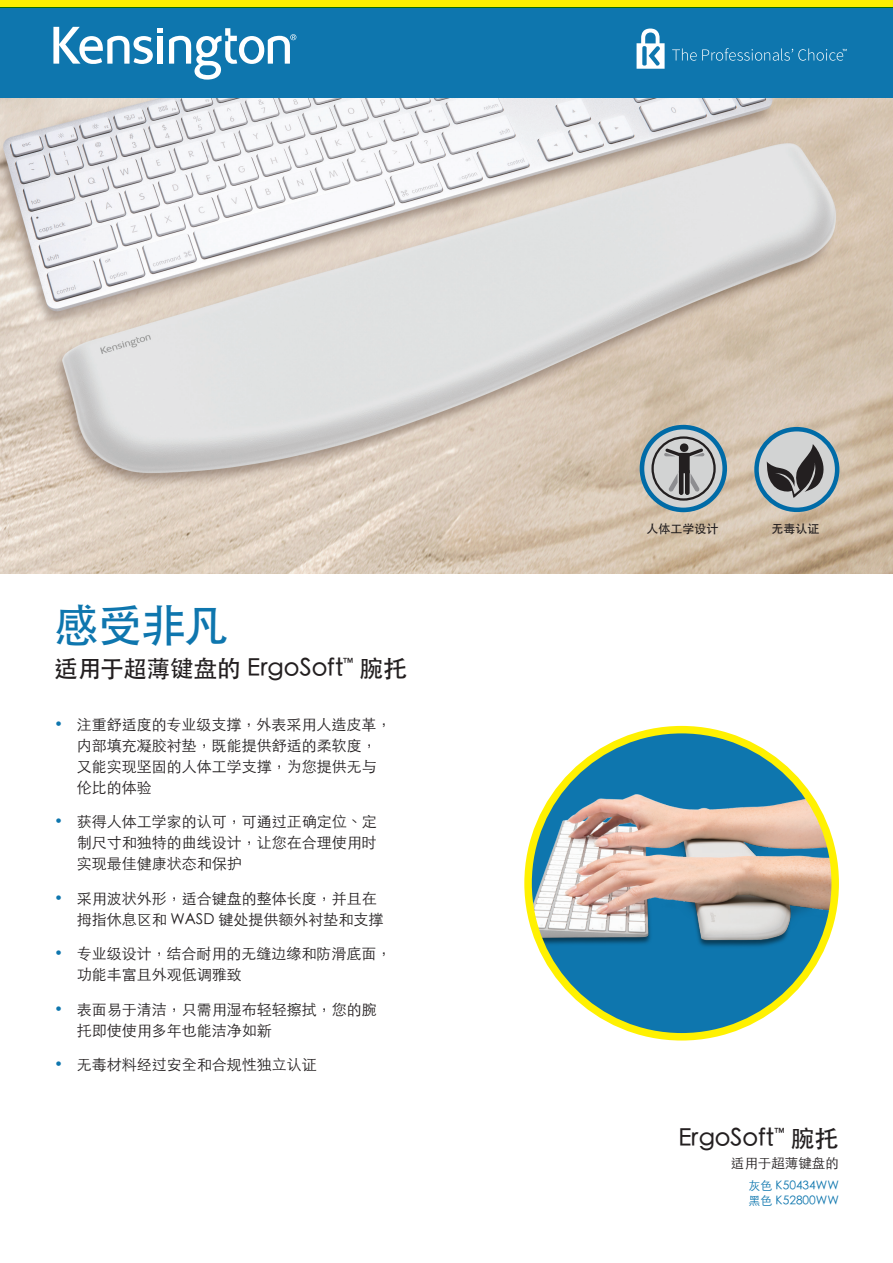
<style>
.page{position:relative;width:893px;height:1263px;background:#fff}
.page>*{position:absolute;margin:0;border:0;box-sizing:border-box;transform-origin:0 0}
.Headline{font:500 45px "ST Heiti TC";color:#0e76ae}
.Subhead{font:500 24px "ST Heiti TC";letter-spacing:-.01em;color:#231f20}
.Product{font:500 24px "ST Heiti TC";color:#231f20}
.t1{font:300 15px/21px "ST Heiti TC";color:#231f20}
.Sub_Product{font:300 13.5px "ST Heiti TC";color:#231f20}
.SKU{font:300 12px "ST Heiti TC";color:#0e76ae}
.Icon{font:500 12px "ST Heiti TC";color:#231f20}
.t2{font:11.55px "The Sans KENSINGTON7 Bd";color:#231f20}
.t3{font:11.25px/13.5px "The Sans KENSINGTON7 Bd";color:#231f20;text-align:center}
.s1{color:#0e76ae}
</style>
<div class="page">
<div style="left:0;top:8px;width:893px;height:91px;background:#0e76ae"></div>
<svg style="left:169px;top:28px;width:127px;height:52px"></svg>
<svg style="left:53px;top:27px;width:110px;height:37px"></svg>
<div style="left:0;top:0;width:893px;height:8px;background:#fcee01"></div>
<svg style="left:672px;top:48px;width:175px;height:13px"></svg>
<svg style="left:637px;top:29px;width:28px;height:40px"></svg>
<img style="left:0;top:98px;width:893px;height:476px">
<div style="left:528px;top:730px;width:307px;height:307px;background:#0e76ae;border-radius:50%"></div>
<img style="left:528px;top:764px;width:307px;height:200px">
<div style="left:524px;top:726px;width:315px;height:314px;border:8px solid #fff101;border-radius:50%"></div>
<svg style="left:642px;top:427px;width:83px;height:83px;background:#b0bbc0"></svg>
<div style="left:640px;top:425px;width:87px;height:87px;border:5px solid #006ba7;border-radius:50%"></div>
<div style="left:651px;top:436px;width:65px;height:65px;border:2px solid #231f20;border-radius:50%"></div>
<div style="left:679px;top:453px;width:11px;height:20px;background:#231f20"></div>
<hr style="left:679px;top:469px;width:4px;height:26px;background:#231f20;border-radius:2px">
<div style="left:685px;top:469px;width:5px;height:26px;background:#231f20;border-radius:2px"></div>
<svg style="left:668px;top:473px;width:10px;height:19px"></svg>
<svg style="left:690px;top:473px;width:10px;height:19px"></svg>
<svg style="left:664px;top:443px;width:41px;height:14px"></svg>
<svg style="left:756px;top:429px;width:81px;height:81px;background:#a6bdc9"></svg>
<div style="left:754px;top:427px;width:85px;height:85px;border:4px solid #006ba7;border-radius:50%"></div>
<svg style="left:767px;top:444px;width:58px;height:54px;background:#898889"></svg>
<p class="Headline" style="left:54px;top:600px;width:176px">感受非凡</p>
<p class="Subhead" style="left:54px;top:655px;width:355px">适用于超薄键盘的 ErgoSoft<sup>™</sup> 腕托</p>
<p class="t1" style="left:77px;top:712px;width:316px;text-indent:-22px"><span class="s1">•</span> 注重舒适度的专业级支撑，外表采用人造皮革，内部填充凝胶衬垫，既能提供舒适的柔软度，又能实现坚固的人体工学支撑，为您提供无与伦比的体验</p>
<p class="t1" style="left:77px;top:810px;width:302px;text-align:justify;text-indent:-22px"><span class="s1">•</span> 获得人体工学家的认可，可通过正确定位、定制尺寸和独特的曲线设计，让您在合理使用时实现最佳健康状态和保护</p>
<p class="t1" style="left:77px;top:886px;width:308px;text-indent:-22px"><span class="s1">•</span> 采用波状外形，适合键盘的整体长度，并且在拇指休息区和 WASD 键处提供额外衬垫和支撑</p>
<p class="t1" style="left:77px;top:942px;width:316px;text-indent:-22px"><span class="s1">•</span> 专业级设计，结合耐用的无缝边缘和防滑底面，功能丰富且外观低调雅致</p>
<p class="t1" style="left:77px;top:997px;width:302px;text-indent:-22px"><span class="s1">•</span> 表面易于清洁，只需用湿布轻轻擦拭，您的腕托即使使用多年也能洁净如新</p>
<p class="t1" style="left:54px;top:1053px;width:264px"><span class="s1">•</span> 无毒材料经过安全和合规性独立认证</p>
<p class="t2" style="left:658px;top:518px;width:55px">Ergonomic</p>
<p class="t3" style="left:772px;top:517px;width:51px">Non-Toxic<br>Certified</p>
<p class="Icon" style="left:647px;top:522px;width:73px">人体工学设计</p>
<p class="Icon" style="left:771px;top:522px;width:49px">无毒认证</p>
<p class="Product" style="left:679px;top:1125px;width:162px">ErgoSoft<sup>™</sup> 腕托</p>
<p class="Sub_Product" style="left:731px;top:1152px;width:110px">适用于超薄键盘的</p>
<p class="SKU" style="left:749px;top:1175px;width:92px">灰色 K50434WW</p>
<p class="SKU" style="left:749px;top:1190px;width:92px">黑色 K52800WW</p>
</div>
